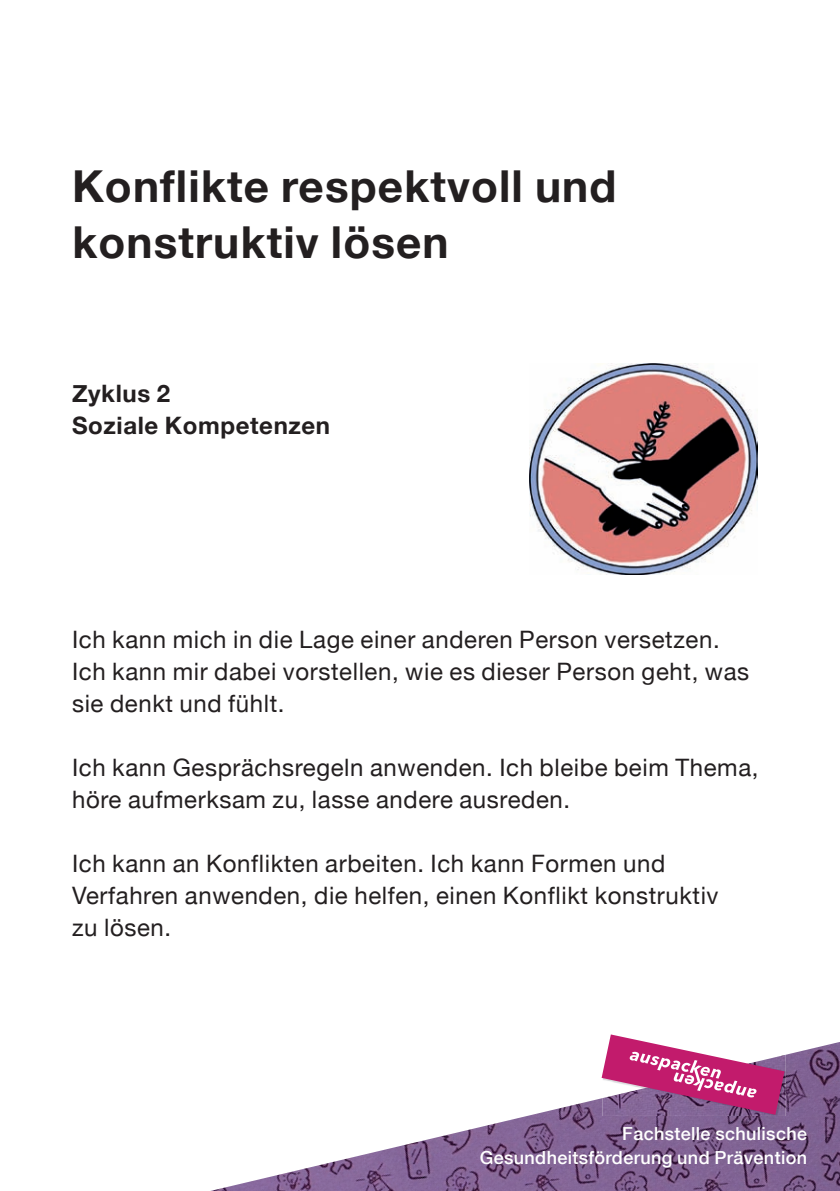
<style>
.page{position:relative;width:840px;height:1191px;background:#fff}
.page>*{position:absolute;margin:0;border:0;box-sizing:border-box;transform-origin:0 0}
.t1{font:700 44px/56px "Helvetica Neue";letter-spacing:.025em;color:#231f20}
.t2{font:24px/32px "Helvetica Neue";letter-spacing:.025em;color:#231f20}
.t3{font:700 24px/32px "Helvetica Neue";letter-spacing:.025em;color:#231f20}
.t4{font:500 18px/24px "Helvetica Neue LT Com";letter-spacing:.02em;color:#fff;text-align:right}
</style>
<div class="page">
<img style="left:210px;top:1042px;width:629px;height:149px">
<img style="left:602px;top:1054px;width:183px;height:62px">
<svg style="left:601px;top:1034px;width:183px;height:80px"></svg>
<img style="left:529px;top:363px;width:227px;height:212px">
<h1 class="t1" style="left:72px;top:159px;width:545px">Konflikte respektvoll und konstruktiv lösen</h1>
<p class="t3" style="left:72px;top:378px;width:259px">Zyklus 2<br>Soziale Kompetenzen</p>
<p class="t2" style="left:72px;top:625px;width:678px">Ich kann mich in die Lage einer anderen Person versetzen.<br>Ich kann mir dabei vorstellen, wie es dieser Person geht, was sie denkt und fühlt.</p>
<p class="t2" style="left:72px;top:753px;width:687px">Ich kann Gesprächsregeln anwenden. Ich bleibe beim Thema, höre aufmerksam zu, lasse andere ausreden.</p>
<p class="t2" style="left:72px;top:849px;width:647px">Ich kann an Konflikten arbeiten. Ich kann Formen und<br>Verfahren anwenden, die helfen, einen Konflikt konstruktiv zu lösen.</p>
<p class="t4" style="left:479px;top:1121px;width:328px">Fachstelle schulische<br>Gesundheitsförderung und Prävention</p>
</div>
